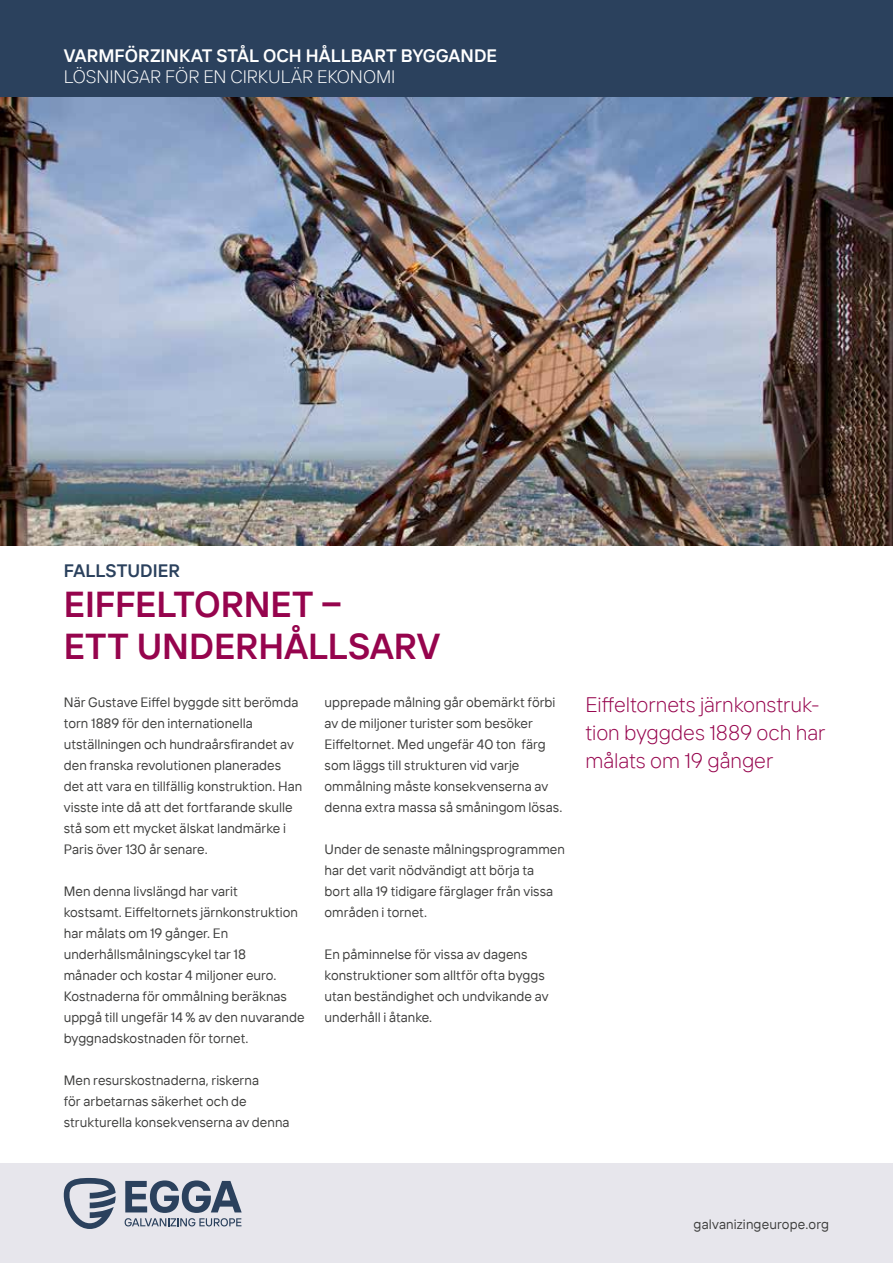
<style>
.page{position:relative;width:893px;height:1263px;background:#fff}
.page>*{position:absolute;margin:0;border:0;box-sizing:border-box;transform-origin:0 0}
.t1{font:600 36px/42px "TT Interphases";color:#96044d}
.t2{font:300 21px/27.9px "TT Interphases";color:#96044d}
.t3{font:600 18px "TT Interphases";color:#fff}
.t4{font:300 18px "TT Interphases";letter-spacing:-.005em;color:#fff}
.t5{font:600 18px "TT Interphases";color:#2b415d}
.t6{font:13.5px/21px "TT Interphases";color:#3c3c3b}
</style>
<div class="page">
<div style="left:0;top:0;width:893px;height:115px;background:#2b415d"></div>
<div style="left:0;top:1163px;width:893px;height:100px;background:#e7e6ec"></div>
<svg style="left:64px;top:1178px;width:52px;height:51px"></svg>
<svg style="left:125px;top:1180px;width:117px;height:46px"></svg>
<img style="left:0;top:98px;width:893px;height:448px">
<h3 class="t3" style="left:64px;top:44px;width:435px">VARMFÖRZINKAT STÅL OCH HÅLLBART BYGGANDE</h3>
<h3 class="t4" style="left:64px;top:65px;width:333px">LÖSNINGAR FÖR EN CIRKULÄR EKONOMI</h3>
<h3 class="t5" style="left:64px;top:558px;width:118px">FALLSTUDIER</h3>
<h1 class="t1" style="left:64px;top:583px;width:378px">EIFFELTORNET –<br>ETT UNDERHÅLLSARV</h1>
<p class="t6" style="left:64px;top:691px;width:240px">När Gustave Eiffel byggde sitt berömda torn 1889 för den internationella utställningen och hundraårsfirandet av den franska revolutionen planerades det att vara en tillfällig konstruktion. Han visste inte då att det fortfarande skulle stå som ett mycket älskat landmärke i Paris över 130 år senare.</p>
<p class="t6" style="left:64px;top:880px;width:242px">Men denna livslängd har varit<br>kostsamt. Eiffeltornets järnkonstruktion har målats om 19 gånger. En underhållsmålningscykel tar 18<br>månader och kostar 4 miljoner euro.<br>Kostnaderna för ommålning beräknas uppgå till ungefär 14 % av den nuvarande byggnadskostnaden för tornet.</p>
<p class="t6" style="left:64px;top:1069px;width:227px">Men resurskostnaderna, riskerna<br>för arbetarnas säkerhet och de strukturella konsekvenserna av denna</p>
<p class="t6" style="left:325px;top:691px;width:239px">upprepade målning går obemärkt förbi av de miljoner turister som besöker Eiffeltornet. Med ungefär 40 ton färg som läggs till strukturen vid varje ommålning måste konsekvenserna av denna extra massa så småningom lösas.</p>
<p class="t6" style="left:325px;top:838px;width:242px">Under de senaste målningsprogrammen har det varit nödvändigt att börja ta<br>bort alla 19 tidigare färglager från vissa områden i tornet.</p>
<p class="t6" style="left:325px;top:943px;width:225px">En påminnelse för vissa av dagens konstruktioner som alltför ofta byggs utan beständighet och undvikande av underhåll i åtanke.</p>
<h2 class="t2" style="left:585px;top:691px;width:242px">Eiffeltornets järnkonstruk&shy;tion byggdes 1889 och har målats om 19 gånger</h2>
<p class="t6" style="left:694px;top:1213px;width:137px">galvanizingeurope.org</p>
</div>
